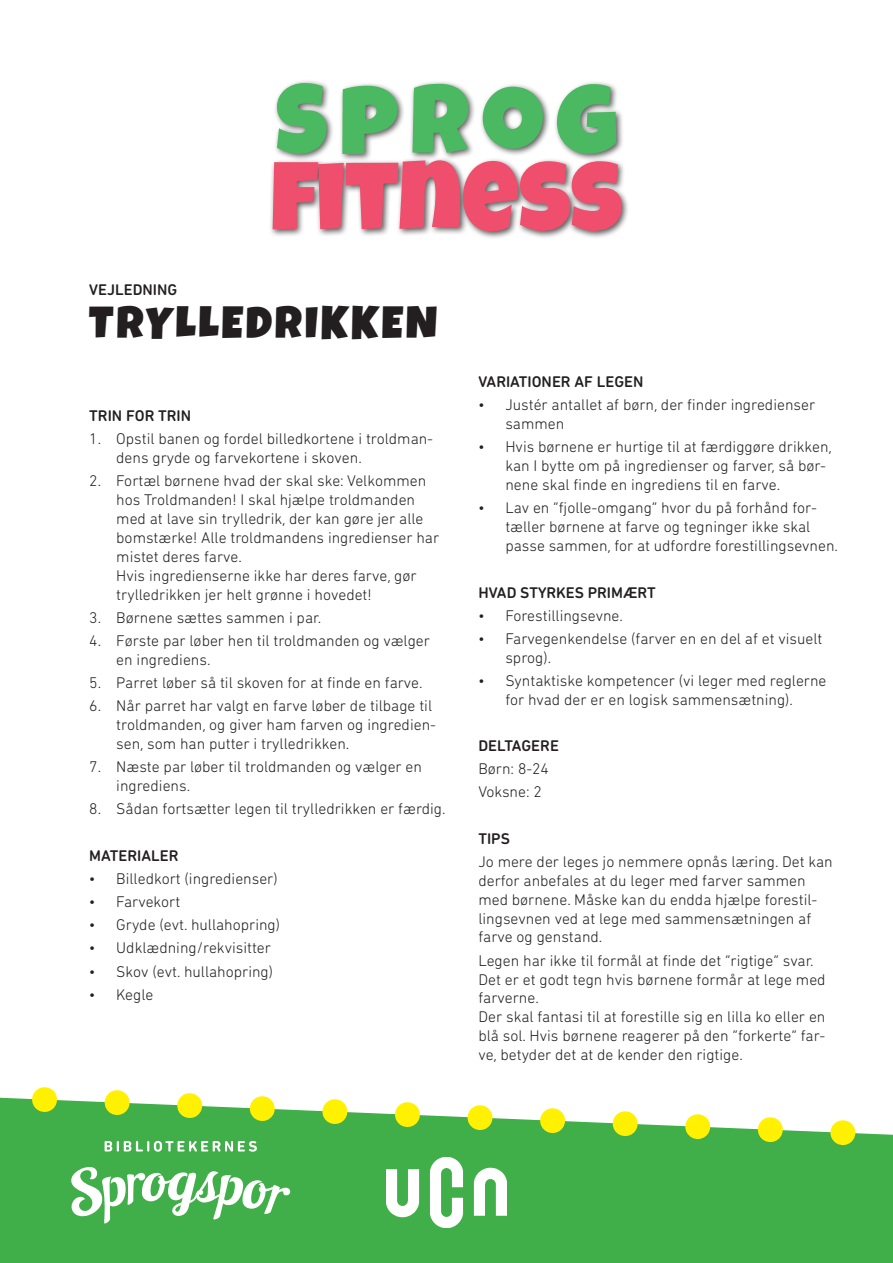
<style>
.page{position:relative;width:893px;height:1263px;background:#fff}
.page>*{position:absolute;margin:0;border:0;box-sizing:border-box;transform-origin:0 0}
.t1{font:98.1px "Luckiest Guy";letter-spacing:-.005em;color:#ef4f6d}
.t2{font:97.05px "Luckiest Guy";letter-spacing:.13em;color:#4ab961}
.Overskrift{font:45px "Luckiest Guy";letter-spacing:.06em;color:#231f20}
.brødtekst{font:300 15.75px/18.9px "DIN Next Rounded LT Pro";color:#231f20}
.Underoverskrift{font:500 15.75px "DIN Next Rounded LT Pro";color:#231f20}
</style>
<div class="page">
<div style="left:269px;top:79px;width:361px;height:161px;background:#231f20;opacity:.75"></div>
<div style="left:0;top:1133px;width:881px;height:130px;background:#40ae49"></div>
<svg style="left:0;top:1087px;width:869px;height:71px"></svg>
<div style="left:881px;top:1134px;width:12px;height:129px;background:#40ae49"></div>
<svg style="left:0;top:1087px;width:1px;height:22px"></svg>
<svg style="left:71px;top:1166px;width:219px;height:59px"></svg>
<svg style="left:105px;top:1141px;width:152px;height:11px"></svg>
<img style="left:387px;top:1157px;width:119px;height:71px">
<p class="t2" style="left:276px;top:56px;width:343px">SPROG</p>
<p class="t1" style="left:271px;top:132px;width:353px">FITNESS</p>
<p class="Underoverskrift" style="left:89px;top:280px;width:90px">VEJLEDNING</p>
<p class="Overskrift" style="left:89px;top:293px;width:350px">TRYLLEDRIKKEN</p>
<p class="Underoverskrift" style="left:89px;top:407px;width:103px">TRIN FOR TRIN</p>
<p class="brødtekst" style="left:116px;top:429px;width:318px;text-indent:-27px">1. Opstil banen og fordel billedkortene i troldman&shy;dens gryde og farvekortene i skoven.</p>
<p class="brødtekst" style="left:116px;top:471px;width:324px;text-indent:-27px">2. Fortæl børnene hvad der skal ske: Velkommen hos Troldmanden! I skal hjælpe troldmanden med at lave sin trylledrik, der kan gøre jer alle bomstærke! Alle troldmandens ingredienser har mistet deres farve.<br>Hvis ingredienserne ikke har deres farve, gør trylledrikken jer helt grønne i hovedet!</p>
<p class="brødtekst" style="left:89px;top:608px;width:233px">3. Børnene sættes sammen i par.</p>
<p class="brødtekst" style="left:116px;top:631px;width:315px;text-indent:-27px">4. Første par løber hen til troldmanden og vælger en ingrediens.</p>
<p class="brødtekst" style="left:89px;top:673px;width:335px">5. Parret løber så til skoven for at finde en farve.</p>
<p class="brødtekst" style="left:116px;top:696px;width:321px;text-indent:-27px">6. Når parret har valgt en farve løber de tilbage til troldmanden, og giver ham farven og ingredien&shy;sen, som han putter i trylledrikken.</p>
<p class="brødtekst" style="left:116px;top:757px;width:307px;text-indent:-27px">7. Næste par løber til troldmanden og vælger en ingrediens.</p>
<p class="brødtekst" style="left:89px;top:799px;width:358px">8. Sådan fortsætter legen til trylledrikken er færdig.</p>
<p class="Underoverskrift" style="left:89px;top:846px;width:91px">MATERIALER</p>
<p class="brødtekst" style="left:89px;top:869px;width:190px">• Billedkort (ingredienser)</p>
<p class="brødtekst" style="left:89px;top:892px;width:93px">• Farvekort</p>
<p class="brødtekst" style="left:89px;top:915px;width:192px">• Gryde (evt. hullahopring)</p>
<p class="brødtekst" style="left:89px;top:938px;width:183px">• Udklædning/rekvisitter</p>
<p class="brødtekst" style="left:89px;top:961px;width:185px">• Skov (evt. hullahopring)</p>
<p class="brødtekst" style="left:89px;top:985px;width:66px">• Kegle</p>
<p class="Underoverskrift" style="left:478px;top:373px;width:167px">VARIATIONER AF LEGEN</p>
<p class="brødtekst" style="left:505px;top:395px;width:311px;text-indent:-27px">• Justér antallet af børn, der finder ingredienser sammen</p>
<p class="brødtekst" style="left:505px;top:437px;width:328px;text-indent:-27px">• Hvis børnene er hurtige til at færdiggøre drikken, kan I bytte om på ingredienser og farver, så bør&shy;nene skal finde en ingrediens til en farve.</p>
<p class="brødtekst" style="left:505px;top:498px;width:334px;text-indent:-27px">• Lav en ”fjolle-omgang” hvor du på forhånd for&shy;tæller børnene at farve og tegninger ikke skal passe sammen, for at udfordre forestillingsevnen.</p>
<p class="Underoverskrift" style="left:478px;top:583px;width:179px">HVAD STYRKES PRIMÆRT</p>
<p class="brødtekst" style="left:478px;top:606px;width:146px">• Forestillingsevne.</p>
<p class="brødtekst" style="left:505px;top:629px;width:319px;text-indent:-27px">• Farvegenkendelse (farver en en del af et visuelt sprog).</p>
<p class="brødtekst" style="left:478px;top:671px;width:350px;text-align:center">• Syntaktiske kompetencer (vi leger med reglerne for hvad der er en logisk sammensætning).</p>
<p class="Underoverskrift" style="left:478px;top:736px;width:82px">DELTAGERE</p>
<p class="brødtekst" style="left:478px;top:759px;width:72px">Børn: 8-24</p>
<p class="brødtekst" style="left:478px;top:782px;width:65px">Voksne: 2</p>
<p class="Underoverskrift" style="left:478px;top:829px;width:33px">TIPS</p>
<p class="brødtekst" style="left:478px;top:852px;width:356px">Jo mere der leges jo nemmere opnås læring. Det kan derfor anbefales at du leger med farver sammen med børnene. Måske kan du endda hjælpe forestil&shy;lingsevnen ved at lege med sammensætningen af farve og genstand.</p>
<p class="brødtekst" style="left:478px;top:951px;width:349px">Legen har ikke til formål at finde det “rigtige” svar.<br>Det er et godt tegn hvis børnene formår at lege med farverne.<br>Der skal fantasi til at forestille sig en lilla ko eller en blå sol. Hvis børnene reagerer på den “forkerte” far&shy;ve, betyder det at de kender den rigtige.</p>
</div>
